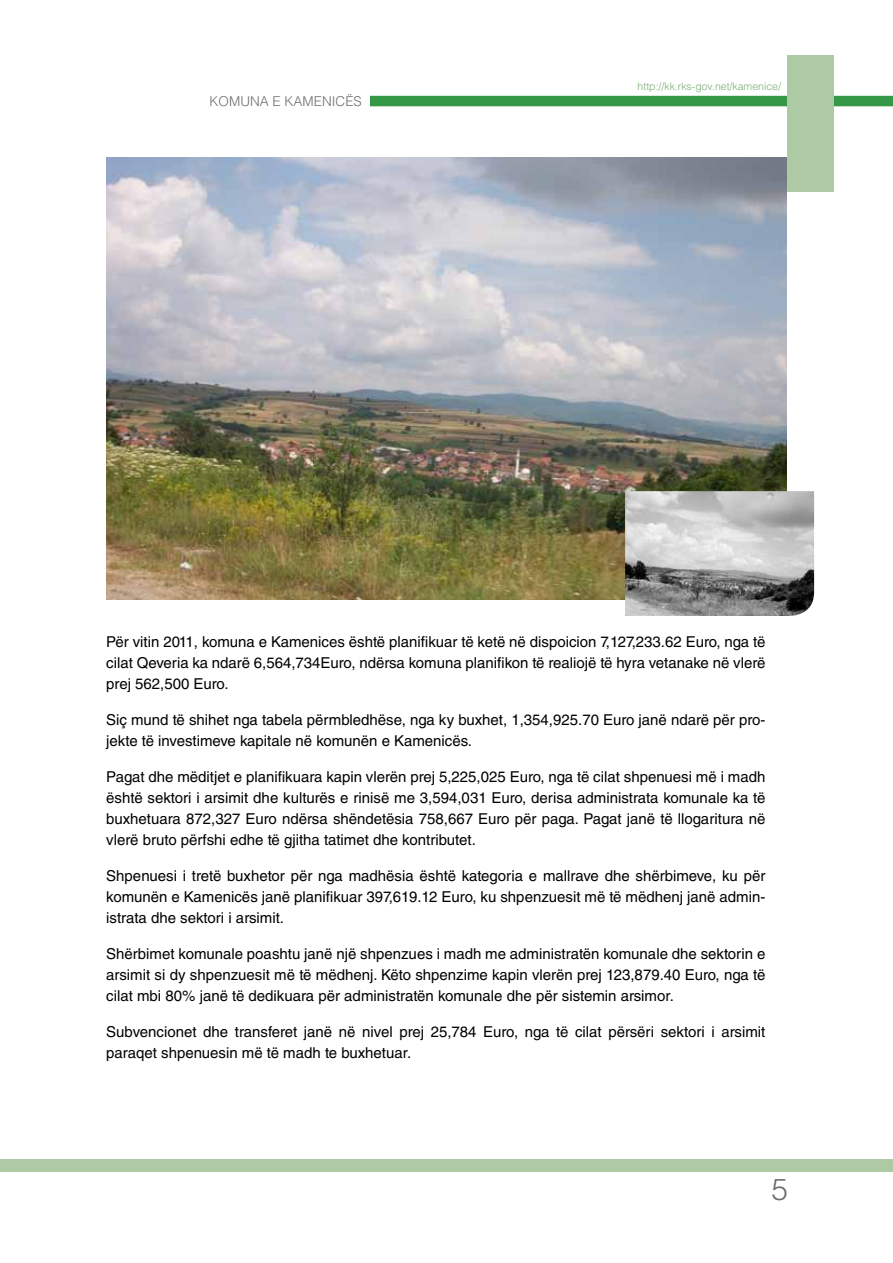
<style>
.page{position:relative;width:893px;height:1263px;background:#fff}
.page>*{position:absolute;margin:0;border:0;box-sizing:border-box;transform-origin:0 0}
.t1{font:300 30px "Helvetica LT Std";color:#6d6e71}
.t2{font:15px/21px "Helvetica LT Std";color:#000;text-align:justify}
.t3{font:300 13.5px "Helvetica LT Std";color:#6d6e71}
.t4{font:300 10.5px "Helvetica LT Std";color:#78ae72}
</style>
<div class="page">
<div style="left:370px;top:96px;width:523px;height:10px;background:#349846"></div>
<div style="left:787px;top:55px;width:46px;height:136px;background:#aecaa5"></div>
<div style="left:0;top:1159px;width:893px;height:12px;background:#aecaa5"></div>
<img style="left:106px;top:157px;width:681px;height:443px">
<img style="left:625px;top:491px;width:189px;height:125px">
<p class="t3" style="left:210px;top:93px;width:152px">Komuna e KamenicËs</p>
<p class="t4" style="left:638px;top:80px;width:145px">http://kk.rks-gov.net/kamenice/</p>
<p class="t2" style="left:106px;top:631px;width:661px">Për vitin 2011, komuna e Kamenices është planifikuar të ketë në dispoicion 7,127,233.62 Euro, nga të cilat Qeveria ka ndarë 6,564,734Euro, ndërsa komuna planifikon të realiojë të hyra vetanake në vlerë prej 562,500 Euro.</p>
<p class="t2" style="left:106px;top:709px;width:661px">Siç mund të shihet nga tabela përmbledhëse, nga ky buxhet, 1,354,925.70 Euro janë ndarë për pro&shy;jekte të investimeve kapitale në komunën e Kamenicës.</p>
<p class="t2" style="left:106px;top:766px;width:661px">Pagat dhe mëditjet e planifikuara kapin vlerën prej 5,225,025 Euro, nga të cilat shpenuesi më i madh është sektori i arsimit dhe kulturës e rinisë me 3,594,031 Euro, derisa administrata komunale ka të buxhetuara 872,327 Euro ndërsa shëndetësia 758,667 Euro për paga. Pagat janë të llogaritura në vlerë bruto përfshi edhe të gjitha tatimet dhe kontributet.</p>
<p class="t2" style="left:106px;top:865px;width:661px">Shpenuesi i tretë buxhetor për nga madhësia është kategoria e mallrave dhe shërbimeve, ku për komunën e Kamenicës janë planifikuar 397,619.12 Euro, ku shpenzuesit më të mëdhenj janë admin&shy;istrata dhe sektori i arsimit.</p>
<p class="t2" style="left:106px;top:943px;width:661px">Shërbimet komunale poashtu janë një shpenzues i madh me administratën komunale dhe sektorin e arsimit si dy shpenzuesit më të mëdhenj. Këto shpenzime kapin vlerën prej 123,879.40 Euro, nga të cilat mbi 80% janë të dedikuara për administratën komunale dhe për sistemin arsimor.</p>
<p class="t2" style="left:106px;top:1021px;width:661px">Subvencionet dhe transferet janë në nivel prej 25,784 Euro, nga të cilat përsëri sektori i arsimit paraqet shpenuesin më të madh te buxhetuar.</p>
<h1 class="t1" style="left:771px;top:1170px;width:18px">5</h1>
</div>
